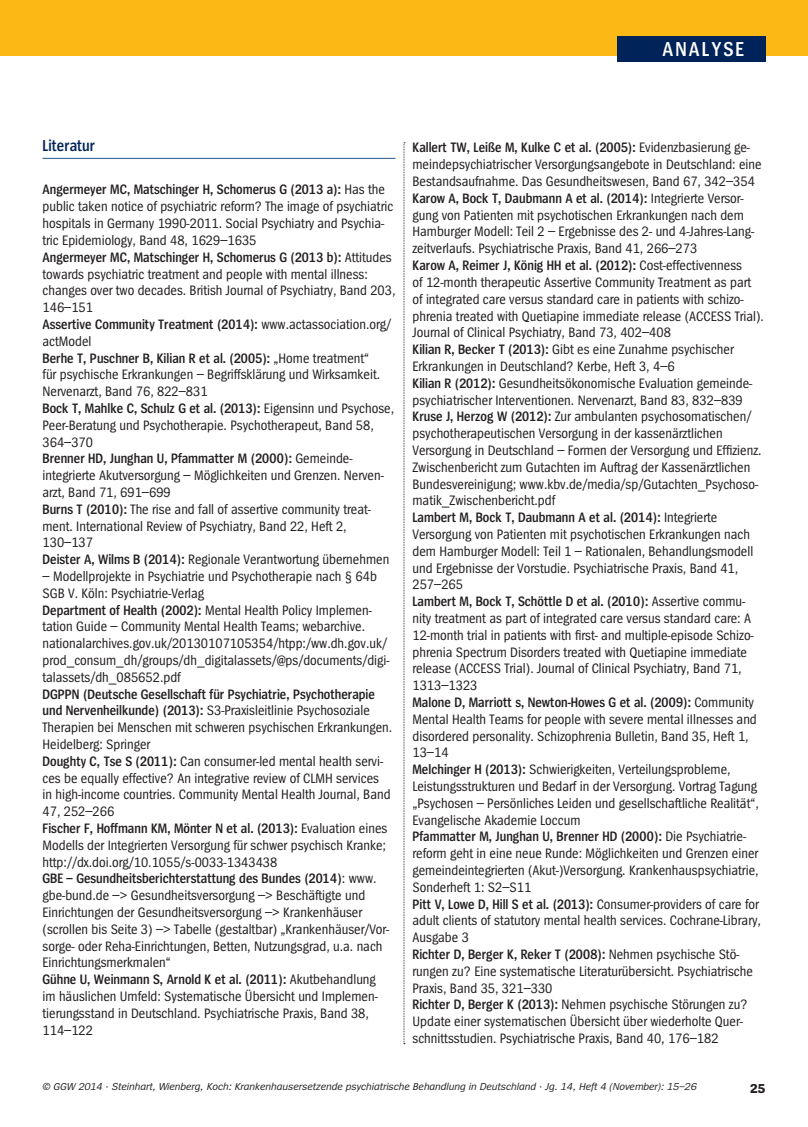
<style>
.page{position:relative;width:808px;height:1127px;background:#fff}
.page>*{position:absolute;margin:0;border:0;box-sizing:border-box;transform-origin:0 0}
.t1{font:600 21px "Spiegel Cd";letter-spacing:.1em;color:#fff}
.Literatur_Überschrif{font:600 16.5px "Spiegel Cd";color:#002359}
.Literatur_Lauftext{font:14.25px/16.8px "Spiegel Cd";color:#231f20}
.Literatur_Lauftext-2{font:600 14.25px/16.8px "Spiegel Cd";color:#231f20}
.t2{font:700 13.5px "Spiegel";color:#231f20}
.t3{font:italic 10.5px "Spiegel";color:#231f20}
.s1{font-weight:600}
.s2{font-weight:400}
</style>
<div class="page">
<div style="left:0;top:0;width:808px;height:55px;background:#fcb814"></div>
<div style="left:617px;top:36px;width:148px;height:26px;background:#002359"></div>
<hr style="left:43px;top:158px;width:352px;height:1px;background:#457098">
<svg style="left:404px;top:142px;width:1px;height:902px"></svg>
<h1 class="t1" style="left:663px;top:38px;width:83px">ANALYSE</h1>
<p class="Literatur_Überschrif" style="left:43px;top:138px;width:54px">Literatur</p>
<p class="Literatur_Lauftext" style="left:43px;top:182px;width:352px"><span class="s1">Angermeyer MC, Matschinger H, Schomerus G (2013 a):</span> Has the public taken notice of psychiatric reform? The image of psychiatric hospitals in Germany 1990-2011. Social Psychiatry and Psychia&shy;tric Epidemiology, Band 48, 1629–1635</p>
<p class="Literatur_Lauftext" style="left:43px;top:249px;width:354px"><span class="s1">Angermeyer MC, Matschinger H, Schomerus G (2013 b):</span> Attitudes towards psychiatric treatment and people with mental illness: changes over two decades. British Journal of Psychiatry, Band 203, 146–151</p>
<p class="Literatur_Lauftext-2" style="left:43px;top:316px;width:350px">Assertive Community Treatment (2014): <span class="s2">www.actassociation.org/ actModel</span></p>
<p class="Literatur_Lauftext" style="left:43px;top:350px;width:339px"><span class="s1">Berhe T, Puschner B, Kilian R et al. (2005):</span> „Home treatment“ für psychische Erkrankungen – Begriffsklärung und Wirksamkeit.<br>Nervenarzt, Band 76, 822–831</p>
<p class="Literatur_Lauftext" style="left:43px;top:400px;width:353px"><span class="s1">Bock T, Mahlke C, Schulz G et al. (2013):</span> Eigensinn und Psychose,<br>Peer-Beratung und Psychotherapie. Psychotherapeut, Band 58,<br>364–370</p>
<p class="Literatur_Lauftext" style="left:43px;top:451px;width:343px"><span class="s1">Brenner HD, Junghan U, Pfammatter M (2000):</span> Gemeinde&shy;integrierte Akutversorgung – Möglichkeiten und Grenzen. Nerven&shy;arzt, Band 71, 691–699</p>
<p class="Literatur_Lauftext" style="left:43px;top:501px;width:330px"><span class="s1">Burns T (2010):</span> The rise and fall of assertive community treat&shy;ment. International Review of Psychiatry, Band 22, Heft 2,<br>130–137</p>
<p class="Literatur_Lauftext" style="left:43px;top:551px;width:348px"><span class="s1">Deister A, Wilms B (2014):</span> Regionale Verantwortung übernehmen</p>
<p class="Literatur_Lauftext" style="left:43px;top:568px;width:336px">– Modellprojekte in Psychiatrie und Psychotherapie nach § 64b<br>SGB V. Köln: Psychiatrie-Verlag</p>
<p class="Literatur_Lauftext" style="left:43px;top:602px;width:349px"><span class="s1">Department of Health (2002):</span> Mental Health Policy Implemen&shy;tation Guide – Community Mental Health Teams; webarchive. nationalarchives.gov.uk/20130107105354/htpp:/ww.dh.gov.uk/ prod_consum_dh/groups/dh_digitalassets/@ps/documents/digi&shy;talassets/dh_085652.pdf</p>
<p class="Literatur_Lauftext" style="left:43px;top:686px;width:351px"><span class="s1">DGPPN (Deutsche Gesellschaft für Psychiatrie, Psychotherapie und Nervenheilkunde) (2013):</span> S3-Praxisleitlinie Psychosoziale Therapien bei Menschen mit schweren psychischen Erkrankungen.<br>Heidelberg: Springer</p>
<p class="Literatur_Lauftext" style="left:43px;top:753px;width:350px"><span class="s1">Doughty C, Tse S (2011):</span> Can consumer-led mental health servi&shy;ces be equally effective? An integrative review of CLMH services in high-income countries. Community Mental Health Journal, Band 47, 252–266</p>
<p class="Literatur_Lauftext" style="left:43px;top:820px;width:346px;text-align:justify"><span class="s1">Fischer F, Hoffmann KM, Mönter N et al. (2013):</span> Evaluation eines Modells der Integrierten Versorgung für schwer psychisch Kranke; http://dx.doi.org/10.1055/s-0033-1343438</p>
<p class="Literatur_Lauftext" style="left:43px;top:871px;width:348px"><span class="s1">GBE – Gesundheitsberichterstattung des Bundes (2014)</span>: www. gbe-bund.de –&gt; Gesundheitsversorgung –&gt; Beschäftigte und Einrichtungen der Gesundheitsversorgung –&gt; Krankenhäuser (scrollen bis Seite 3) –&gt; Tabelle (gestaltbar) „Krankenhäuser/Vor&shy;sorge- oder Reha-Einrichtungen, Betten, Nutzungsgrad, u.a. nach Einrichtungsmerkmalen“</p>
<p class="Literatur_Lauftext" style="left:43px;top:971px;width:337px"><span class="s1">Gühne U, Weinmann S, Arnold K et al. (2011):</span> Akutbehandlung im häuslichen Umfeld: Systematische Übersicht und Implemen&shy;tierungsstand in Deutschland. Psychiatrische Praxis, Band 38, 114–122</p>
<p class="Literatur_Lauftext" style="left:412px;top:140px;width:351px"><span class="s1">Kallert TW, Leiße M, Kulke C et al. (2005):</span> Evidenzbasierung ge&shy;meindepsychiatrischer Versorgungsangebote in Deutschland: eine<br>Bestandsaufnahme. Das Gesundheitswesen, Band 67, 342–354</p>
<p class="Literatur_Lauftext" style="left:412px;top:190px;width:343px"><span class="s1">Karow A, Bock T, Daubmann A et al. (2014):</span> Integrierte Versor&shy;gung von Patienten mit psychotischen Erkrankungen nach dem Hamburger Modell: Teil 2 – Ergebnisse des 2- und 4-Jahres-Lang&shy;zeitverlaufs. Psychiatrische Praxis, Band 41, 266–273</p>
<p class="Literatur_Lauftext" style="left:412px;top:257px;width:353px"><span class="s1">Karow A, Reimer J, König HH et al. (2012):</span> Cost-effectivenness<br>of 12-month therapeutic Assertive Community Treatment as part of integrated care versus standard care in patients with schizo&shy;phrenia treated with Quetiapine immediate release (ACCESS Trial).<br>Journal of Clinical Psychiatry, Band 73, 402–408</p>
<p class="Literatur_Lauftext" style="left:412px;top:341px;width:323px"><span class="s1">Kilian R, Becker T (2013):</span> Gibt es eine Zunahme psychischer<br>Erkrankungen in Deutschland? Kerbe, Heft 3, 4–6</p>
<p class="Literatur_Lauftext" style="left:412px;top:375px;width:341px"><span class="s1">Kilian R (2012):</span> Gesundheitsökonomische Evaluation gemeinde&shy;psychiatrischer Interventionen. Nervenarzt, Band 83, 832–839</p>
<p class="Literatur_Lauftext" style="left:412px;top:409px;width:351px"><span class="s1">Kruse J, Herzog W (2012):</span> Zur ambulanten psychosomatischen/ psychotherapeutischen Versorgung in der kassenärztlichen Versorgung in Deutschland – Formen der Versorgung und Effizienz.<br>Zwischenbericht zum Gutachten im Auftrag der Kassenärztlichen Bundesvereinigung; www.kbv.de/media/sp/Gutachten_Psychoso&shy;matik_Zwischenbericht.pdf</p>
<p class="Literatur_Lauftext" style="left:412px;top:509px;width:342px"><span class="s1">Lambert M, Bock T, Daubmann A et al. (2014):</span> Integrierte Versorgung von Patienten mit psychotischen Erkrankungen nach dem Hamburger Modell: Teil 1 – Rationalen, Behandlungsmodell und Ergebnisse der Vorstudie. Psychiatrische Praxis, Band 41, 257–265</p>
<p class="Literatur_Lauftext" style="left:412px;top:593px;width:343px"><span class="s1">Lambert M, Bock T, Schöttle D et al. (2010):</span> Assertive commu&shy;nity treatment as part of integrated care versus standard care: A 12-month trial in patients with first- and multiple-episode Schizo&shy;phrenia Spectrum Disorders treated with Quetiapine immediate release (ACCESS Trial). Journal of Clinical Psychiatry, Band 71, 1313–1323</p>
<p class="Literatur_Lauftext" style="left:412px;top:694px;width:346px"><span class="s1">Malone D, Marriott s, Newton-Howes G et al. (2009):</span> Community Mental Health Teams for people with severe mental iIlnesses and disordered personality. Schizophrenia Bulletin, Band 35, Heft 1, 13–14</p>
<p class="Literatur_Lauftext" style="left:412px;top:761px;width:348px"><span class="s1">Melchinger H (2013):</span> Schwierigkeiten, Verteilungsprobleme, Leistungsstrukturen und Bedarf in der Versorgung. Vortrag Tagung „Psychosen – Persönliches Leiden und gesellschaftliche Realität“, Evangelische Akademie Loccum</p>
<p class="Literatur_Lauftext" style="left:412px;top:829px;width:348px"><span class="s1">Pfammatter M, Junghan U, Brenner HD (2000):</span> Die Psychiatrie&shy;reform geht in eine neue Runde: Möglichkeiten und Grenzen einer gemeindeintegrierten (Akut-)Versorgung. Krankenhauspsychiatrie, Sonderheft 1: S2–S11</p>
<p class="Literatur_Lauftext" style="left:412px;top:896px;width:350px"><span class="s1">Pitt V, Lowe D, Hill S et al. (2013):</span> Consumer-providers of care for adult clients of statutory mental health services. Cochrane-Library,<br>Ausgabe 3</p>
<p class="Literatur_Lauftext" style="left:412px;top:946px;width:342px"><span class="s1">Richter D, Berger K, Reker T (2008):</span> Nehmen psychische Stö&shy;rungen zu? Eine systematische Literaturübersicht. Psychiatrische<br>Praxis, Band 35, 321–330</p>
<p class="Literatur_Lauftext" style="left:412px;top:997px;width:337px"><span class="s1">Richter D, Berger K (2013):</span> Nehmen psychische Störungen zu?<br>Update einer systematischen Übersicht über wiederholte Quer&shy;schnittsstudien. Psychiatrische Praxis, Band 40, 176–182</p>
<p class="t3" style="left:43px;top:1081px;width:656px">© GGW 2014 · Steinhart, Wienberg, Koch: Krankenhausersetzende psychiatrische Behandlung in Deutschland · Jg. 14, Heft 4 (November): 15–26</p>
<p class="t2" style="left:750px;top:1081px;width:17px">25</p>
</div>
